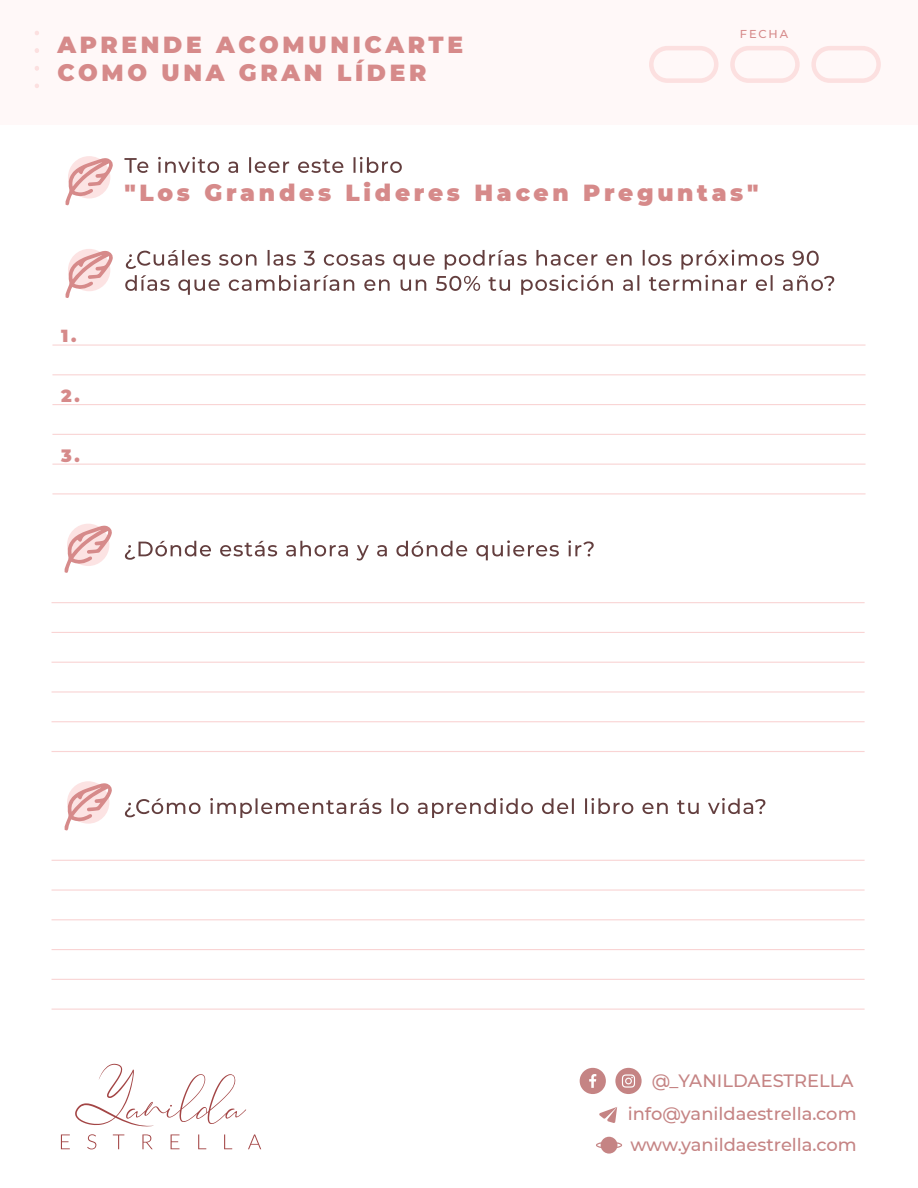
<style>
.page{position:relative;width:918px;height:1188px;background:#fff}
.page>*{position:absolute;margin:0;border:0;box-sizing:border-box;transform-origin:0 0}
.t1{font:900 23.25px/27.9px "Montserrat";letter-spacing:.16em;color:#d68a8a}
.t2{font:500 17.85px "Montserrat";color:#c58484}
.t3{font:900 17.55px "Montserrat";color:#d68a8a}
.t4{font:500 11.4px "Montserrat";letter-spacing:.16em;color:#d68a8a}
</style>
<div class="page">
<svg style="left:580px;top:1068px;width:26px;height:26px"></svg>
<svg style="left:615px;top:1068px;width:27px;height:26px"></svg>
<svg style="left:596px;top:1137px;width:26px;height:17px"></svg>
<svg style="left:599px;top:1107px;width:18px;height:16px"></svg>
<svg style="left:125px;top:540px;width:469px;height:21px"></svg>
<div style="left:67px;top:524px;width:42px;height:42px;background:#fce3e3;border-radius:50%"></div>
<svg style="left:65px;top:525px;width:47px;height:48px"></svg>
<hr style="left:52px;top:602px;width:813px;height:1px;background:#f9d4d4">
<hr style="left:52px;top:632px;width:813px;height:1px;background:#f9d4d4">
<hr style="left:52px;top:662px;width:813px;height:1px;background:#f9d4d4">
<hr style="left:52px;top:691px;width:813px;height:2px;background:#f9d4d4">
<hr style="left:52px;top:721px;width:813px;height:1px;background:#f9d4d4">
<hr style="left:52px;top:751px;width:813px;height:1px;background:#f9d4d4">
<svg style="left:125px;top:798px;width:640px;height:20px"></svg>
<div style="left:67px;top:781px;width:42px;height:43px;background:#fce3e3;border-radius:50%"></div>
<svg style="left:65px;top:783px;width:47px;height:48px"></svg>
<hr style="left:52px;top:860px;width:813px;height:1px;background:#f9d4d4">
<hr style="left:52px;top:889px;width:813px;height:2px;background:#f9d4d4">
<hr style="left:52px;top:919px;width:813px;height:1px;background:#f9d4d4">
<hr style="left:52px;top:949px;width:813px;height:1px;background:#f9d4d4">
<hr style="left:52px;top:979px;width:813px;height:1px;background:#f9d4d4">
<hr style="left:52px;top:1009px;width:813px;height:1px;background:#f9d4d4">
<div style="left:0;top:0;width:918px;height:125px;background:#fff8f8"></div>
<svg style="left:61px;top:1134px;width:9px;height:15px"></svg>
<svg style="left:87px;top:1134px;width:9px;height:15px"></svg>
<svg style="left:113px;top:1134px;width:11px;height:15px"></svg>
<svg style="left:142px;top:1134px;width:11px;height:15px"></svg>
<svg style="left:171px;top:1134px;width:9px;height:15px"></svg>
<svg style="left:198px;top:1134px;width:8px;height:15px"></svg>
<svg style="left:224px;top:1134px;width:8px;height:15px"></svg>
<svg style="left:248px;top:1134px;width:13px;height:15px"></svg>
<svg style="left:75px;top:1064px;width:171px;height:63px"></svg>
<svg style="left:35px;top:48px;width:4px;height:21px"></svg>
<div style="left:649px;top:46px;width:69px;height:37px;border:4px solid #fce0e0;border-radius:16px"></div>
<div style="left:730px;top:46px;width:70px;height:37px;border:4px solid #fce0e0;border-radius:16px"></div>
<div style="left:811px;top:46px;width:70px;height:37px;border:4px solid #fce0e0;border-radius:16px"></div>
<svg style="left:124px;top:157px;width:278px;height:16px"></svg>
<div style="left:68px;top:156px;width:42px;height:42px;background:#fce3e3;border-radius:50%"></div>
<svg style="left:66px;top:158px;width:47px;height:48px"></svg>
<svg style="left:125px;top:250px;width:709px;height:45px"></svg>
<div style="left:68px;top:249px;width:42px;height:42px;background:#fce3e3;border-radius:50%"></div>
<svg style="left:66px;top:251px;width:47px;height:47px"></svg>
<hr style="left:52px;top:344px;width:814px;height:2px;background:#f9d4d4">
<hr style="left:52px;top:374px;width:814px;height:1px;background:#f9d4d4">
<hr style="left:52px;top:404px;width:814px;height:1px;background:#f9d4d4">
<hr style="left:52px;top:434px;width:814px;height:1px;background:#f9d4d4">
<hr style="left:52px;top:464px;width:814px;height:1px;background:#f9d4d4">
<hr style="left:52px;top:493px;width:814px;height:1px;background:#f9d4d4">
<p class="t1" style="left:57px;top:29px;width:407px">APRENDE ACOMUNICARTE<br>COMO UNA GRAN LÍDER</p>
<p class="t4" style="left:740px;top:26px;width:50px">FECHA</p>
<p class="t1" style="left:124px;top:177px;width:636px">"Los Grandes Lideres Hacen Preguntas"</p>
<p class="t3" style="left:61px;top:322px;width:17px">1.</p>
<p class="t3" style="left:61px;top:382px;width:20px">2.</p>
<p class="t3" style="left:61px;top:442px;width:20px">3.</p>
<p class="t2" style="left:652px;top:1068px;width:203px">@_YANILDAESTRELLA</p>
<p class="t2" style="left:628px;top:1101px;width:230px">info@yanildaestrella.com</p>
<p class="t2" style="left:630px;top:1132px;width:228px">www.yanildaestrella.com</p>
</div>
